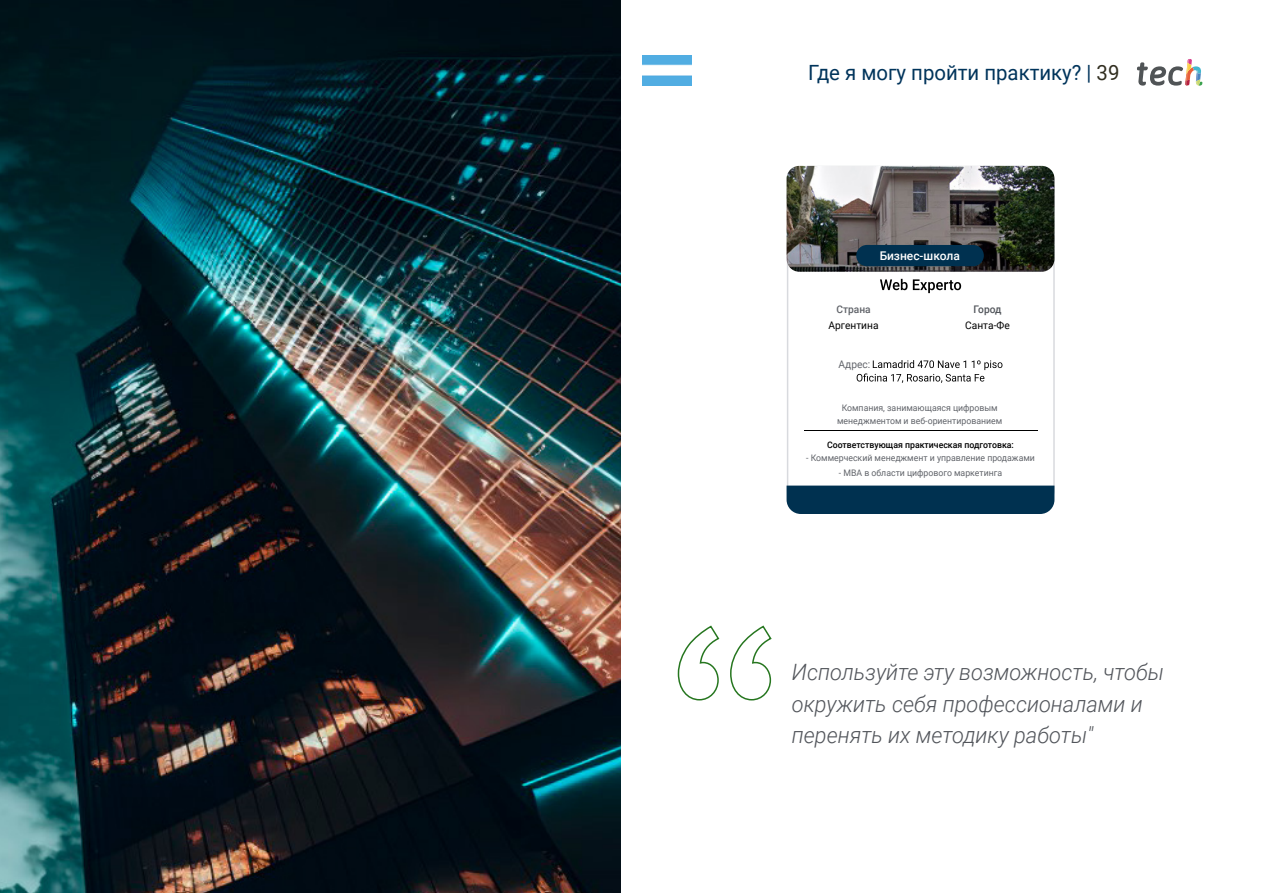
<style>
.page{position:relative;width:1263px;height:893px;background:#fff}
.page>*{position:absolute;margin:0;border:0;box-sizing:border-box;transform-origin:0 0}
.t1{font:italic 300 22.5px/31.5px "Roboto";color:#52555b}
.t2{font:21px "Roboto";color:#00345b}
.t3{font:500 12px "Roboto";color:#fff}
.t4{font:10.5px "Roboto";color:#000}
.t5{font:500 10.5px "Roboto";color:#61646a}
.t6{font:10.5px "Roboto";color:#61646a}
.t7{font:500 10.5px "Roboto";letter-spacing:-.015em;color:#52555b}
.t8{font:9px/13.5px "Roboto";color:#61646a;text-align:center}
.t9{font:500 9px "Roboto";color:#000}
.s1{color:#312e20}
</style>
<div class="page">
<img style="left:0;top:0;width:621px;height:893px">
<svg style="left:1137px;top:59px;width:65px;height:27px"></svg>
<img style="left:642px;top:56px;width:49px;height:29px">
<svg style="left:677px;top:625px;width:95px;height:76px"></svg>
<svg style="left:786px;top:165px;width:269px;height:338px"></svg>
<img style="left:786px;top:166px;width:268px;height:106px">
<div style="left:856px;top:245px;width:128px;height:21px;background:#003150;border-radius:11px"></div>
<div style="left:786px;top:486px;width:268px;height:28px;background:#003150"></div>
<hr style="left:804px;top:430px;width:233px;height:1px;background:#000">
<svg style="left:880px;top:279px;width:81px;height:14px"></svg>
<svg style="left:857px;top:360px;width:145px;height:23px"></svg>
<h2 class="t2" style="left:808px;top:57px;width:313px">Где я могу пройти практику? | <span class="s1">39</span></h2>
<h3 class="t3" style="left:880px;top:247px;width:82px">Бизнес-школа</h3>
<p class="t5" style="left:836px;top:302px;width:36px">Страна</p>
<p class="t4" style="left:828px;top:318px;width:51px">Аргентина</p>
<p class="t7" style="left:973px;top:302px;width:30px">Город</p>
<p class="t4" style="left:965px;top:318px;width:46px">Санта-Фе</p>
<p class="t6" style="left:838px;top:357px;width:33px">Адрес:</p>
<p class="t8" style="left:837px;top:400px;width:167px">Компания, занимающаяся цифровым менеджментом и веб-ориентированием</p>
<p class="t9" style="left:827px;top:438px;width:188px">Соответствующая практическая подготовка:</p>
<p class="t8" style="left:806px;top:451px;width:230px">- Коммерческий менеджмент и управление продажами</p>
<p class="t8" style="left:839px;top:465px;width:165px">- MBA в области цифрового маркетинга</p>
<h1 class="t1" style="left:792px;top:655px;width:373px">Используйте эту возможность, чтобы окружить себя профессионалами и перенять их методику работы"</h1>
</div>
